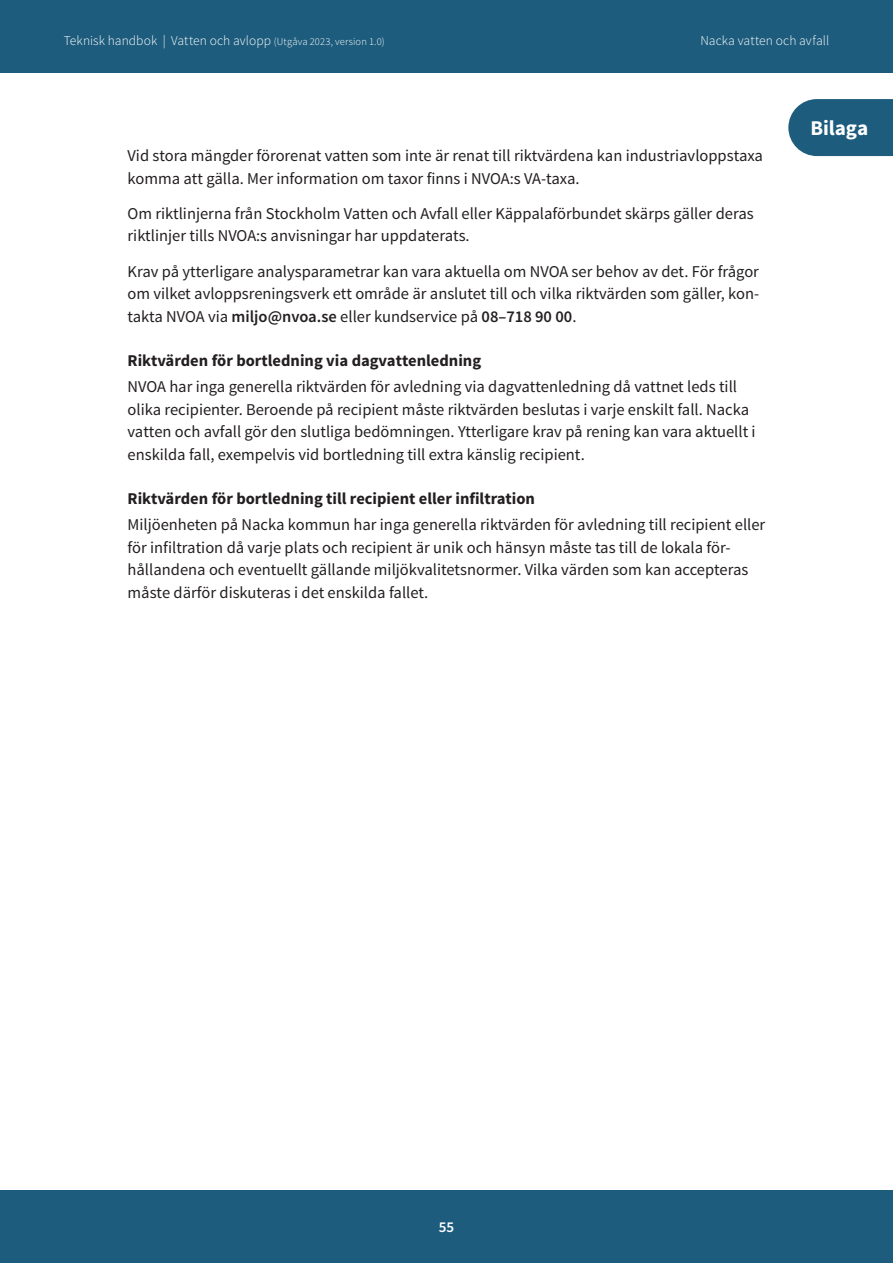
<style>
.page{position:relative;width:893px;height:1263px;background:#fff}
.page>*{position:absolute;margin:0;border:0;box-sizing:border-box;transform-origin:0 0}
.t1{font:700 21px "Source Sans Pro";letter-spacing:-.005em;color:#fff}
.t2{font:16.5px/22.5px "Source Sans Pro";color:#231f20}
.t3{font:700 16.5px "Source Sans Pro";color:#231f20}
.t4{font:600 15px "Source Sans Pro";color:#fff}
.t5{font:300 13.5px "Source Sans Pro";letter-spacing:.005em;color:#fff}
.s1{font-size:10.5px}
.s2{font-weight:600}
</style>
<div class="page">
<div style="left:0;top:1191px;width:893px;height:72px;background:#1d5c7d"></div>
<div style="left:0;top:0;width:893px;height:72px;background:#1d5c7d"></div>
<svg style="left:788px;top:99px;width:105px;height:57px;background:#2b6685"></svg>
<p class="t5" style="left:64px;top:32px;width:322px">Teknisk handbok | Vatten och avlopp <span class="s1">(Utgåva 2023, version 1.0)</span></p>
<p class="t5" style="left:700px;top:32px;width:130px">Nacka vatten och avfall</p>
<p class="t2" style="left:128px;top:145px;width:637px">Vid stora mängder förorenat vatten som inte är renat till riktvärdena kan industriavloppstaxa komma att gälla. Mer information om taxor finns i NVOA:s VA-taxa.</p>
<p class="t2" style="left:128px;top:203px;width:628px">Om riktlinjerna från Stockholm Vatten och Avfall eller Käppalaförbundet skärps gäller deras riktlinjer tills NVOA:s anvisningar har uppdaterats.</p>
<p class="t2" style="left:128px;top:260px;width:633px;text-align:justify">Krav på ytterligare analysparametrar kan vara aktuella om NVOA ser behov av det. För frågor om vilket avloppsreningsverk ett område är anslutet till och vilka riktvärden som gäller, kon&shy;takta NVOA via <span class="s2">miljo@nvoa.se</span> eller kundservice på <span class="s2">08–718 90 00</span>.</p>
<p class="t3" style="left:128px;top:349px;width:355px">Riktvärden för bortledning via dagvattenledning</p>
<p class="t2" style="left:128px;top:376px;width:630px">NVOA har inga generella riktvärden för avledning via dagvattenledning då vattnet leds till olika recipienter. Beroende på recipient måste riktvärden beslutas i varje enskilt fall. Nacka vatten och avfall gör den slutliga bedömningen. Ytterligare krav på rening kan vara aktuellt i enskilda fall, exempelvis vid bortledning till extra känslig recipient.</p>
<p class="t3" style="left:128px;top:487px;width:409px">Riktvärden för bortledning till recipient eller infiltration</p>
<p class="t2" style="left:128px;top:514px;width:639px">Miljöenheten på Nacka kommun har inga generella riktvärden för avledning till recipient eller för infiltration då varje plats och recipient är unik och hänsyn måste tas till de lokala för&shy;hållandena och eventuellt gällande miljökvalitetsnormer. Vilka värden som kan accepteras måste därför diskuteras i det enskilda fallet.</p>
<p class="t1" style="left:810px;top:115px;width:59px">Bilaga</p>
<p class="t4" style="left:439px;top:1218px;width:17px">55</p>
</div>
